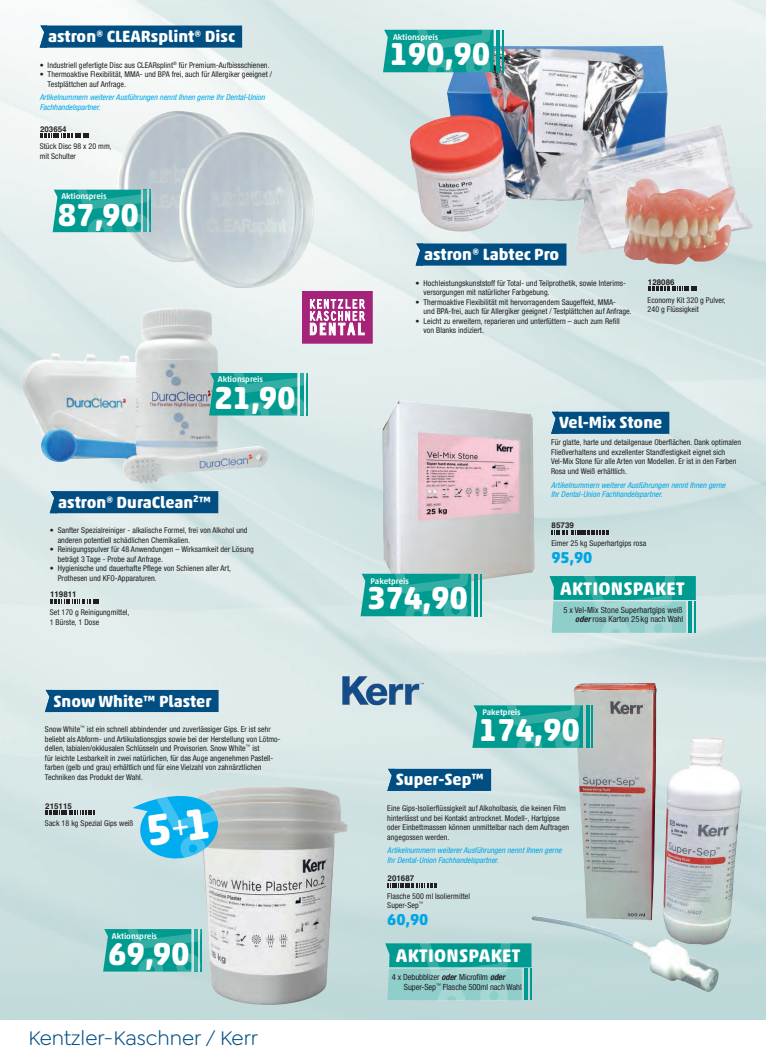
<style>
.page{position:relative;width:766px;height:1063px;background:#fff}
.page>*{position:absolute;margin:0;border:0;box-sizing:border-box;transform-origin:0 0}
.t1{font:700 32.2px "Akko Rounded Pro";letter-spacing:-.01em;color:#fff}
.t2{font:21px "Goldplay";color:#004e82}
.t3{font:700 18.5px "Akko Rounded Pro";letter-spacing:.015em;color:#fff}
.t4{font:700 16.5px "Akko Rounded Pro";color:#fff}
.t5{font:700 16px "Akko Rounded Pro";letter-spacing:-.01em;color:#00a6e4}
.t6{font:condensed 8.5px/9.5px "Helvetica Neue LT Pro";letter-spacing:-.01em;color:#231f20;text-align:right}
.t7{font:500 8.3px "Akko Rounded Pro";letter-spacing:-.01em;color:#fff}
.t8{font:condensed 8px/9.5px "Helvetica Neue LT Pro";letter-spacing:.005em;color:#231f20}
.t9{font:italic condensed 8px/9.5px "Helvetica Neue LT Pro";letter-spacing:.005em;color:#00a6e4}
.t10{font:700 8px "Helvetica";color:#231f20}
.s1{font-weight:700;font-style:italic}
</style>
<div class="page">
<img style="left:0;top:0;width:765px;height:1019px">
<div style="left:45px;top:26px;width:197px;height:22px;background:#004e82"></div>
<svg style="left:40px;top:26px;width:7px;height:22px"></svg>
<img style="left:110px;top:111px;width:141px;height:152px">
<div style="left:55px;top:491px;width:163px;height:22px;background:#004e82"></div>
<svg style="left:50px;top:491px;width:5px;height:22px"></svg>
<img style="left:120px;top:307px;width:55px;height:55px">
<svg style="left:40px;top:134px;width:49px;height:4px"></svg>
<svg style="left:53px;top:190px;width:101px;height:42px"></svg>
<svg style="left:209px;top:373px;width:101px;height:43px"></svg>
<svg style="left:50px;top:599px;width:49px;height:5px"></svg>
<img style="left:172px;top:132px;width:145px;height:157px">
<svg style="left:302px;top:292px;width:70px;height:51px"></svg>
<div style="left:421px;top:244px;width:145px;height:22px;background:#004e82"></div>
<svg style="left:415px;top:254px;width:8px;height:12px"></svg>
<img style="left:410px;top:46px;width:344px;height:208px">
<svg style="left:647px;top:287px;width:49px;height:4px"></svg>
<hr style="left:496px;top:30px;width:4px;height:42px;background:#009b90">
<hr style="left:502px;top:30px;width:1px;height:42px;background:#009b90">
<svg style="left:383px;top:30px;width:111px;height:42px"></svg>
<img style="left:623px;top:179px;width:112px;height:86px">
<div style="left:51px;top:690px;width:167px;height:22px;background:#004e82"></div>
<svg style="left:45px;top:690px;width:6px;height:22px"></svg>
<img style="left:188px;top:786px;width:159px;height:219px">
<div style="left:393px;top:769px;width:98px;height:22px;background:#004e82"></div>
<svg style="left:387px;top:769px;width:6px;height:22px"></svg>
<img style="left:531px;top:683px;width:211px;height:310px">
<div style="left:556px;top:412px;width:113px;height:22px;background:#004e82"></div>
<svg style="left:551px;top:412px;width:5px;height:22px"></svg>
<img style="left:382px;top:400px;width:152px;height:190px">
<svg style="left:45px;top:810px;width:49px;height:5px"></svg>
<svg style="left:387px;top:883px;width:49px;height:4px"></svg>
<svg style="left:585px;top:705px;width:4px;height:43px"></svg>
<hr style="left:591px;top:705px;width:2px;height:43px;background:#009b90">
<svg style="left:472px;top:705px;width:111px;height:43px"></svg>
<svg style="left:551px;top:530px;width:57px;height:5px"></svg>
<svg style="left:473px;top:574px;width:4px;height:42px"></svg>
<hr style="left:479px;top:574px;width:2px;height:42px;background:#009b90">
<svg style="left:360px;top:574px;width:111px;height:42px"></svg>
<svg style="left:549px;top:576px;width:146px;height:57px"></svg>
<img style="left:341px;top:674px;width:83px;height:31px">
<svg style="left:385px;top:943px;width:146px;height:57px"></svg>
<svg style="left:103px;top:929px;width:102px;height:43px"></svg>
<svg style="left:133px;top:789px;width:85px;height:71px"></svg>
<h3 class="t4" style="left:48px;top:26px;width:188px">astron® CLEARsplint® Disc</h3>
<p class="t8" style="left:40px;top:60px;width:231px">• Industriell gefertigte Disc aus CLEARsplint<sup>®</sup> für Premium-Aufbissschienen.</p>
<p class="t8" style="left:48px;top:70px;width:226px;text-indent:-8px">• Thermoaktive Flexibilität, MMA- und BPA frei, auch für Allergiker geeignet /<br>Testplättchen auf Anfrage.</p>
<p class="t9" style="left:40px;top:93px;width:226px">Artikelnummern weiterer Ausführungen nennt Ihnen gerne Ihr Dental-Union<br>Fachhandelspartner.</p>
<p class="t10" style="left:40px;top:124px;width:28px">203654</p>
<p class="t8" style="left:40px;top:142px;width:74px">Stück Disc 98 x 20 mm, mit Schulter</p>
<p class="t7" style="left:61px;top:191px;width:47px">Aktionspreis</p>
<h1 class="t1" style="left:58px;top:195px;width:83px">87,90</h1>
<p class="t7" style="left:218px;top:375px;width:47px">Aktionspreis</p>
<h1 class="t1" style="left:214px;top:378px;width:83px">21,90</h1>
<h3 class="t4" style="left:58px;top:492px;width:154px">astron® DuraClean<sup>2</sup>™</h3>
<p class="t8" style="left:58px;top:526px;width:191px;text-indent:-8px">• Sanfter Spezialreiniger - alkalische Formel, frei von Alkohol und anderen potentiell schädlichen Chemikalien.</p>
<p class="t8" style="left:58px;top:545px;width:198px;text-indent:-8px">• Reinigungspulver für 48 Anwendungen – Wirksamkeit der Lösung beträgt 3 Tage - Probe auf Anfrage.</p>
<p class="t8" style="left:58px;top:564px;width:175px;text-indent:-8px">• Hygienische und dauerhafte Pflege von Schienen aller Art,<br>Prothesen und KFO-Apparaturen.</p>
<p class="t10" style="left:50px;top:590px;width:28px">119811</p>
<p class="t8" style="left:50px;top:608px;width:81px">Set 170 g Reinigungmittel,<br>1 Bürste, 1 Dose</p>
<h3 class="t4" style="left:53px;top:691px;width:159px">Snow White™ Plaster</h3>
<p class="t8" style="left:45px;top:724px;width:237px">Snow White<sup>™</sup> ist ein schnell abbindender und zuverlässiger Gips. Er ist sehr beliebt als Abform- und Artikulationsgips sowie bei der Herstellung von Lötmo&shy;dellen, labialen/okklusalen Schlüsseln und Provisorien. Snow White<sup>™</sup> ist<br>für leichte Lesbarkeit in zwei natürlichen, für das Auge angenehmen Pastell&shy;farben (gelb und grau) erhältlich und für eine Vielzahl von zahnärztlichen Techniken das Produkt der Wahl.</p>
<p class="t10" style="left:45px;top:801px;width:28px">215115</p>
<p class="t8" style="left:45px;top:819px;width:90px">Sack 18 kg Spezial Gips weiß</p>
<p class="t7" style="left:112px;top:931px;width:47px">Aktionspreis</p>
<h1 class="t1" style="left:108px;top:934px;width:83px">69,90</h1>
<h2 class="t2" style="left:28px;top:1026px;width:231px">Kentzler-Kaschner / Kerr</h2>
<p class="t7" style="left:393px;top:32px;width:47px">Aktionspreis</p>
<h1 class="t1" style="left:389px;top:34px;width:102px">190,90</h1>
<h3 class="t4" style="left:424px;top:244px;width:137px">astron® Labtec Pro</h3>
<p class="t8" style="left:423px;top:278px;width:204px;text-indent:-8px">• Hochleistungskunststoff für Total- und Teilprothetik, sowie Interims&shy;versorgungen mit natürlicher Farbgebung.</p>
<p class="t8" style="left:423px;top:297px;width:210px;text-indent:-8px">• Thermoaktive Flexibilität mit hervorragendem Saugeffekt, MMA-<br>und BPA-frei, auch für Allergiker geeignet / Testplättchen auf Anfrage.</p>
<p class="t8" style="left:423px;top:316px;width:198px;text-indent:-8px">• Leicht zu erweitern, reparieren und unterfüttern – auch zum Refill von Blanks indiziert.</p>
<p class="t10" style="left:647px;top:277px;width:28px">128086</p>
<p class="t8" style="left:647px;top:295px;width:80px">Economy Kit 320 g Pulver,<br>240 g Flüssigkeit</p>
<h3 class="t4" style="left:559px;top:412px;width:104px">Vel-Mix Stone</h3>
<p class="t8" style="left:551px;top:438px;width:191px">Für glatte, harte und detailgenaue Oberflächen. Dank optimalen Fließverhaltens und exzellenter Standfestigkeit eignet sich Vel-Mix Stone für alle Arten von Modellen. Er ist in den Farben Rosa und Weiß erhältlich.</p>
<p class="t9" style="left:551px;top:480px;width:176px">Artikelnummern weiterer Ausführungen nennt Ihnen gerne<br>Ihr Dental-Union Fachhandelspartner.</p>
<p class="t7" style="left:370px;top:576px;width:40px">Paketpreis</p>
<h1 class="t1" style="left:367px;top:578px;width:102px">374,90</h1>
<p class="t10" style="left:551px;top:520px;width:24px">85739</p>
<p class="t8" style="left:551px;top:538px;width:96px">Eimer 25 kg Superhartgips rosa</p>
<h3 class="t5" style="left:551px;top:548px;width:43px">95,90</h3>
<h3 class="t3" style="left:560px;top:577px;width:126px">AKTIONSPAKET</h3>
<p class="t6" style="left:563px;top:605px;width:121px">5 x Vel-Mix Stone Superhartgips weiß <span class="s1">oder</span> rosa Karton 25 kg nach Wahl</p>
<p class="t7" style="left:482px;top:707px;width:40px">Paketpreis</p>
<h1 class="t1" style="left:478px;top:710px;width:102px">174,90</h1>
<h3 class="t4" style="left:396px;top:770px;width:90px">Super-Sep™</h3>
<p class="t8" style="left:387px;top:803px;width:183px">Eine Gips-Isolierflüssigkeit auf Alkoholbasis, die keinen Film hinterlässt und bei Kontakt antrocknet. Modell-, Hartgipse oder Einbettmassen können unmittelbar nach dem Auftragen angegossen werden.</p>
<p class="t9" style="left:387px;top:846px;width:176px">Artikelnummern weiterer Ausführungen nennt Ihnen gerne<br>Ihr Dental-Union Fachhandelspartner.</p>
<p class="t10" style="left:387px;top:873px;width:28px">201687</p>
<p class="t8" style="left:387px;top:891px;width:84px">Flasche 500 ml Isoliermittel<br>Super-Sep<sup>™</sup></p>
<h3 class="t5" style="left:387px;top:910px;width:43px">60,90</h3>
<h3 class="t3" style="left:396px;top:944px;width:126px">AKTIONSPAKET</h3>
<p class="t6" style="left:404px;top:972px;width:119px;text-align:left;text-indent:-12px">4 x Debubblizer <span class="s1">oder</span> Microfilm <span class="s1">oder<br></span>Super-Sep<sup>™</sup> Flasche 500ml nach Wahl</p>
</div>
